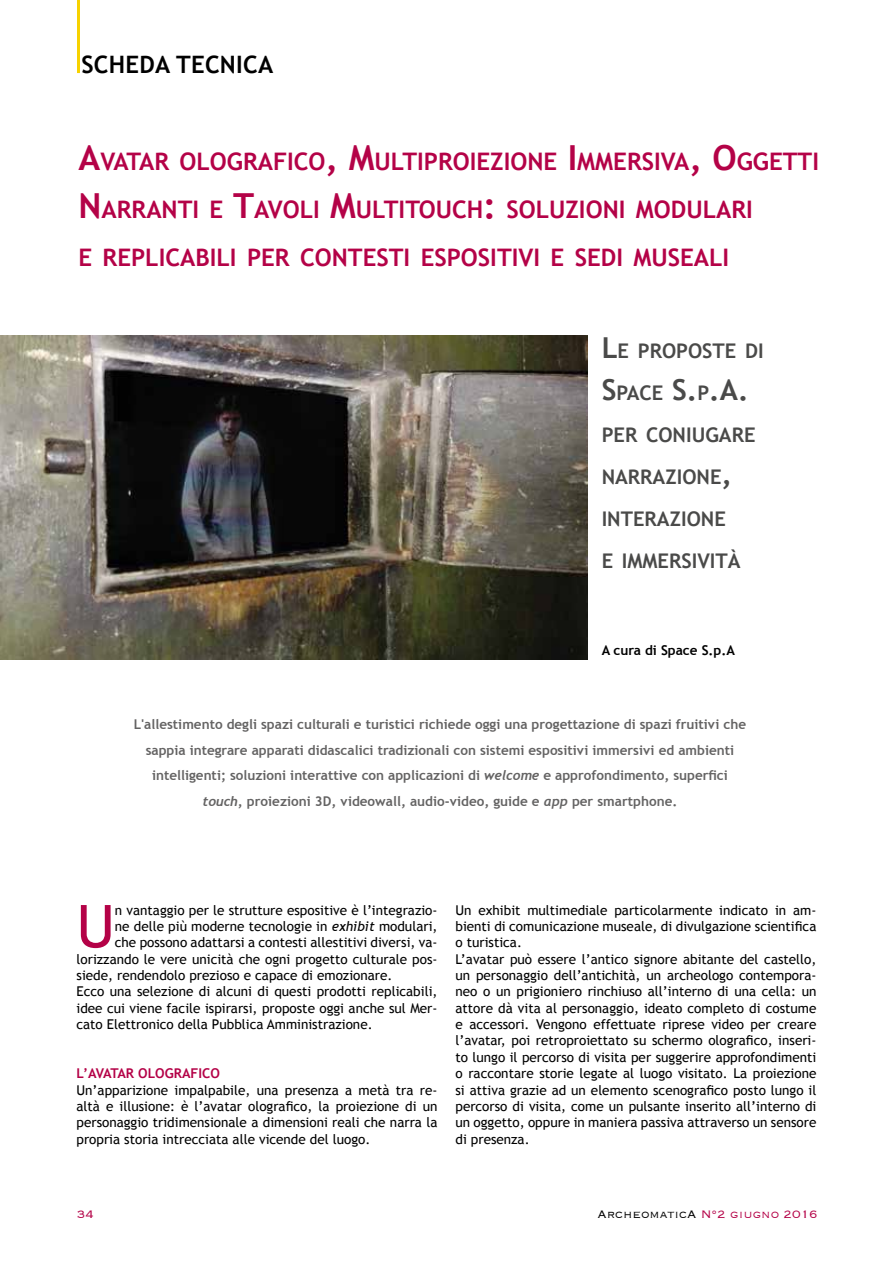
<style>
.page{position:relative;width:893px;height:1263px;background:#fff}
.page>*{position:absolute;margin:0;border:0;box-sizing:border-box;transform-origin:0 0}
.t1{font:59.25px "Trebuchet MS";color:#b40247}
.t2{font:700 28.8px "Trebuchet MS";color:#4a4a49}
.t3{font:700 24.15px/48px "Trebuchet MS";color:#b40247}
.t4{font:700 24px "Trebuchet MS";letter-spacing:.01em;color:#000}
.t5{font:700 20.25px/42px "Trebuchet MS";color:#4a4a49}
.t6{font:300 14.1px "Copperplate";color:#b40247}
.t7{font:13.5px/16.4px "Trebuchet MS";color:#000;text-align:justify}
.t8{font:700 13.5px/25.5px "Trebuchet MS";color:#646363;text-align:center}
.t9{font:700 13.5px "Trebuchet MS";color:#b40247}
.t10{font:700 13.5px "Trebuchet MS";color:#000}
.s1{font-size:34.5px}
.s2{font-size:28.8px}
.s3{font-size:20.25px}
.s4{font-family:"Trebuchet";font-style:italic}
.s5{font-style:italic}
.s6{color:#000}
</style>
<div class="page">
<hr style="left:77px;top:0;width:3px;height:73px;background:#f7d200">
<img style="left:0;top:335px;width:588px;height:325px">
<h3 class="t4" style="left:81px;top:49px;width:193px">SCHEDA TECNICA</h3>
<h3 class="t3" style="left:78px;top:137px;width:742px"><span class="s1">A</span>VATAR OLOGRAFICO<span class="s1">, M</span>ULTIPROIEZIONE <span class="s1">I</span> MMERSIVA<span class="s1">, O</span>GGETTI<br><span class="s1">N</span>ARRANTI E <span class="s1">T</span>AVOLI <span class="s1">M</span>ULTITOUCH<span class="s1">:</span> SOLUZIONI MODULARI<br>E REPLICABILI PER CONTESTI ESPOSITIVI E SEDI MUSEALI</h3>
<h3 class="t5" style="left:602px;top:330px;width:163px"><span class="s2">L</span>E PROPOSTE DI</h3>
<h2 class="t2" style="left:602px;top:371px;width:149px">S<span class="s3">PACE</span> S.<span class="s3">P</span>.A.</h2>
<h3 class="t5" style="left:602px;top:413px;width:155px">PER CONIUGARE<br>NARRAZIONE<span class="s2">,<br></span>INTERAZIONE<br>E IMMERSIVITÀ</h3>
<p class="t10" style="left:602px;top:642px;width:135px">A cura di Space S.p.A</p>
<p class="t8" style="left:134px;top:712px;width:614px">L'allestimento degli spazi culturali e turistici richiede oggi una progettazione di spazi fruitivi che sappia integrare apparati didascalici tradizionali con sistemi espositivi immersivi ed ambienti intelligenti; soluzioni interattive con applicazioni di <span class="s4">welcome</span> e approfondimento, superfici <span class="s4">touch</span>, proiezioni 3D, videowall, audio-video, guide e <span class="s4">app</span> per smartphone.</p>
<h1 class="t1" style="left:77px;top:891px;width:40px">U</h1>
<p class="t7" style="left:115px;top:902px;width:324px">n vantaggio per le strutture espositive è l’integrazio-</p>
<p class="t7" style="left:115px;top:918px;width:324px">ne delle più moderne tecnologie in <span class="s5">exhibit</span> modulari,</p>
<p class="t7" style="left:115px;top:934px;width:324px">che possono adattarsi a contesti allestitivi diversi, va-</p>
<p class="t7" style="left:77px;top:951px;width:362px">lorizzando le vere unicità che ogni progetto culturale pos-</p>
<p class="t7" style="left:77px;top:967px;width:317px">siede, rendendolo prezioso e capace di emozionare.</p>
<p class="t7" style="left:77px;top:984px;width:362px">Ecco una selezione di alcuni di questi prodotti replicabili,</p>
<p class="t7" style="left:77px;top:1000px;width:362px">idee cui viene facile ispirarsi, proposte oggi anche sul Mer-</p>
<p class="t7" style="left:77px;top:1016px;width:298px">cato Elettronico della Pubblica Amministrazione.</p>
<p class="t9" style="left:77px;top:1065px;width:145px">L’AVATAR OLOGRAFICO</p>
<p class="t7" style="left:77px;top:1082px;width:362px">Un’apparizione impalpabile, una presenza a metà tra re&shy;altà e illusione: è l’avatar olografico, la proiezione di un personaggio tridimensionale a dimensioni reali che narra la propria storia intrecciata alle vicende del luogo.</p>
<p class="t7" style="left:455px;top:902px;width:362px;text-align:left">Un exhibit multimediale particolarmente indicato in am&shy;bienti di comunicazione museale, di divulgazione scientifica o turistica.<br>L’avatar può essere l’antico signore abitante del castello, un personaggio dell’antichità, un archeologo contempora&shy;neo o un prigioniero rinchiuso all’interno di una cella: un attore dà vita al personaggio, ideato completo di costume e accessori. Vengono effettuate riprese video per creare l’avatar, poi retroproiettato su schermo olografico, inseri&shy;to lungo il percorso di visita per suggerire approfondimenti o raccontare storie legate al luogo visitato. La proiezione si attiva grazie ad un elemento scenografico posto lungo il percorso di visita, come un pulsante inserito all’interno di un oggetto, oppure in maniera passiva attraverso un sensore di presenza.</p>
<p class="t6" style="left:77px;top:1205px;width:19px">34</p>
<p class="t6" style="left:597px;top:1205px;width:222px"><span class="s6">ArcheomaticA</span> N°2 giugno 2016</p>
</div>
